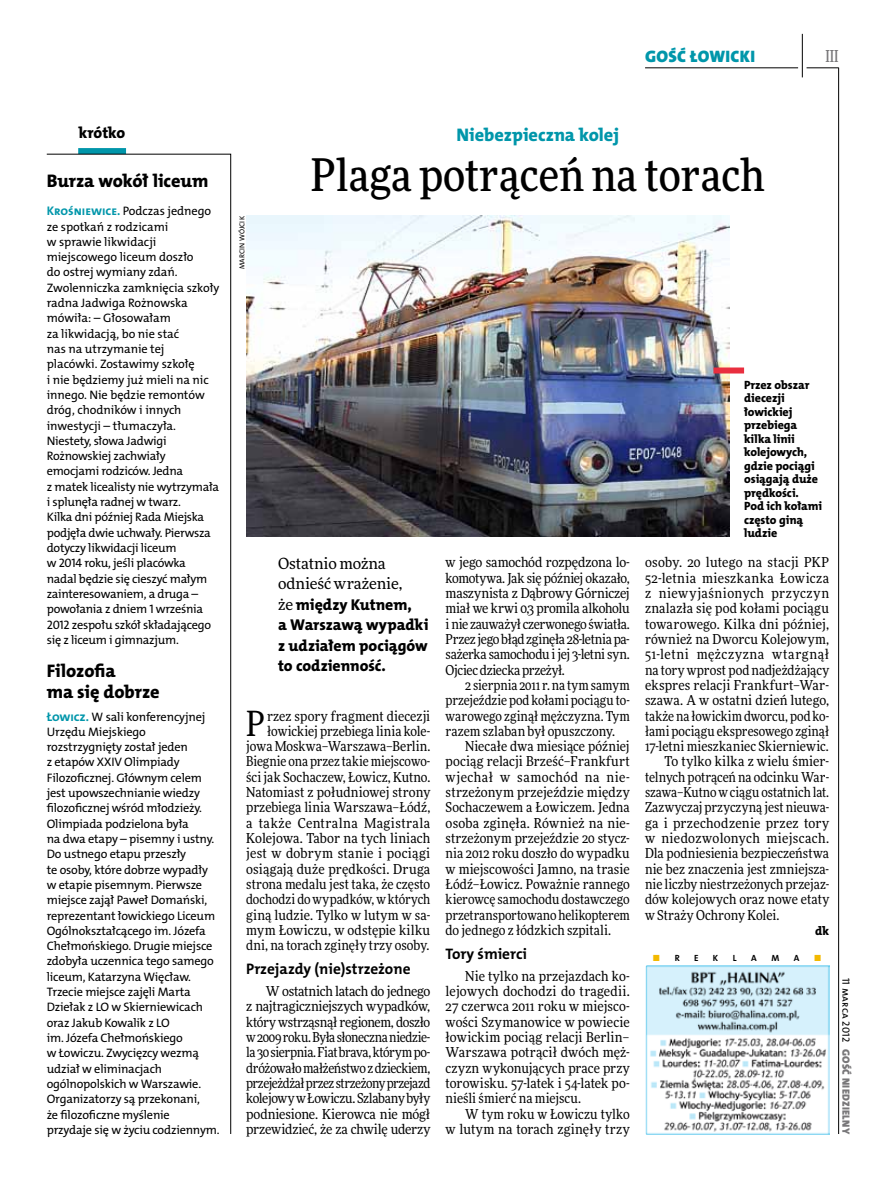
<style>
.page{position:relative;width:893px;height:1191px;background:#fff}
.page>*{position:absolute;margin:0;border:0;box-sizing:border-box;transform-origin:0 0}
.t1{font:500 45px "Freeday Narrow";color:#000}
.t2{font:34.8px "Freeday Narrow News";color:#000}
.t3{font:18.3px/21.6px "The Mix HP8 Ex Bld";color:#000}
.t4{font:18.3px "The Mix HP8 Ex Bld";color:#0096aa}
.t5{font:16.65px "The Mix HP9 Blk";letter-spacing:.02em;color:#0096aa}
.t6{font:500 16.5px "Freeday Narrow";color:#787779;scale:.9 1}
.t7{font:15.75px/20.4px "The Mix HP8 Ex Bld";color:#000}
.t8{font:15.45px/20.4px "Freeday News";letter-spacing:-.005em;color:#000}
.t9{font:15.3px "The Mix HP7 Bld";letter-spacing:-.005em;color:#000}
.t10{font:13.65px/15.3px "Freeday Narrow News";letter-spacing:.005em;color:#000;text-align:justify}
.t11{font:13.65px "Freeday Narrow News";letter-spacing:.03em;color:#000}
.t12{font:13.65px "Freeday Narrow News";letter-spacing:.045em;color:#000}
.t13{font:13.65px "Freeday Narrow News";letter-spacing:.025em;color:#000}
.t14{font:13.65px "Freeday Narrow News";letter-spacing:.04em;color:#000}
.t15{font:12.3px/15.3px "The Mix HP5 Plain";letter-spacing:-.015em;color:#000}
.t16{font:12.3px "The Mix HP8 Ex Bld";color:#000}
.t17{font:12px/13.5px "The Mix HP8 Ex Bld";letter-spacing:-.005em;color:#000}
.t18{font:10.5px "The Mix HP9 Blk";letter-spacing:.025em;color:#787779}
.t19{font:10.5px "The Mix HP5 Plain";color:#000}
.t20{font:9px "The Mix HP7 Bld";color:#000}
.t21{font:9px "The Mix HP7 Bld";color:#f3b900}
.t22{font:7.2px "The Mix HP5 Plain";letter-spacing:.025em;color:#000}
.s1{font-family:"The Mix HP7 Bld";font-size:12.6px;color:#0096aa}
.s2{font-family:"Freeday News";font-size:15.45px}
.s3{color:#000}
</style>
<div class="page">
<hr style="left:806px;top:68px;width:33px;height:1px;background:#000">
<hr style="left:645px;top:68px;width:153px;height:1px;background:#000">
<hr style="left:838px;top:68px;width:1px;height:1066px;background:#000">
<hr style="left:802px;top:34px;width:1px;height:43px;background:#000">
<div style="left:78px;top:148px;width:48px;height:6px;background:#0096aa"></div>
<svg style="left:46px;top:154px;width:185px;height:980px"></svg>
<img style="left:246px;top:215px;width:484px;height:322px">
<img style="left:645px;top:965px;width:184px;height:169px">
<div style="left:713px;top:367px;width:31px;height:6px;background:#e92f3f"></div>
<p class="t5" style="left:645px;top:46px;width:111px">GOŚĆ ŁOWICKI</p>
<p class="t6" style="left:825px;top:46px;width:16px">III</p>
<p class="t7" style="left:79px;top:122px;width:48px">krótko</p>
<h3 class="t3" style="left:47px;top:170px;width:162px">Burza wokół liceum</h3>
<p class="t15" style="left:47px;top:203px;width:174px"><span class="s1">Krośniewice.</span> Podczas jednego ze spotkań z rodzicami<br>w sprawie likwidacji miejscowego liceum doszło<br>do ostrej wymiany zdań.<br>Zwolenniczka zamknięcia szkoły radna Jadwiga Rożnowska mówiła: – Głosowałam<br>za likwidacją, bo nie stać<br>nas na utrzymanie tej<br>placówki. Zostawimy szkołę<br>i nie będziemy już mieli na nic innego. Nie będzie remontów dróg, chodników i innych inwestycji – tłumaczyła.<br>N iestety, słowa Jadwigi<br>Rożnowskiej zachwiały emocjami rodziców. Jedna<br>z matek licealisty nie wytrzymała i splunęła radnej w twarz.<br>Kilka dni później Rada Miejska podjęła dwie uchwały. Pierwsza dotyczy likwidacji liceum<br>w 2014 roku, jeśli placówka<br>nadal będzie się cieszyć małym zainteresowaniem, a druga – powołania z dniem 1 września<br>2012 zespołu szkół składającego się z liceum i gimnazjum.</p>
<h3 class="t3" style="left:47px;top:660px;width:114px">Filozofia<br>ma się dobrze</h3>
<p class="t15" style="left:47px;top:709px;width:174px"><span class="s1">Łowicz.</span> W sali konferencyjnej<br>Urzędu Miejskiego rozstrzygnięty został jeden<br>z etapów XXIV Olimpiady<br>Filozoficznej. Głównym celem jest upowszechnianie wiedzy filozoficznej wśród młodzieży.<br>Olimpiada podzielona była<br>na dwa etapy – pisemny i ustny.<br>Do ustnego etapu przeszły<br>te osoby, które dobrze wypadły w etapie pisemnym. Pierwsze miejsce zajął Paweł Domański, reprezentant łowickiego Liceum<br>Ogólnokształcącego im. Józefa<br>Chełmońskiego. Drugie miejsce zdobyła uczennica tego samego liceum, Katarzyna Więcław.<br>Trzecie miejsce zajęli Marta<br>Dziełak z LO w Skierniewicach oraz Jakub Kowalik z LO<br>im. Józefa Chełmońskiego<br>w Łowiczu. Zwycięzcy wezmą udział w eliminacjach ogólnopolskich w Warszawie.<br>Organizatorzy są przekonani,<br>że filozoficzne myślenie<br>przydaje się w życiu codziennym.</p>
<p class="t22" style="left:237px;top:269px;width:55px;rotate:-90deg">Marcin Wójcik</p>
<h3 class="t4" style="left:456px;top:123px;width:164px">Niebezpieczna kolej</h3>
<h1 class="t1" style="left:311px;top:147px;width:455px">Plaga potrąceń na torach</h1>
<p class="t8" style="left:278px;top:553px;width:126px">Ostatnio można odnieść wrażenie,</p>
<p class="t7" style="left:278px;top:594px;width:152px"><span class="s2">że</span> między Kutnem,<br>a Warszawą wypadki z udziałem pociągów to codzienność.</p>
<p class="t10" style="left:246px;top:708px;width:186px;text-align:right">rzez spory fragment diecezji łowickiej przebiega linia kole&shy;jowa Moskwa–Warszawa–Berlin.<br>Biegnie ona przez takie miejscowo&shy;ści jak Sochaczew, Łowicz, Kutno.<br>Natomiast z południowej strony przebiega linia Warszawa–Łódź, a także Centralna Magistrala<br>Kolejowa. Tabor na tych liniach jest w dobrym stanie i pociągi osiągają duże prędkości. Druga strona medalu jest taka, że często dochodzi do wypadków, w których giną ludzie. Tylko w lutym w sa&shy;mym Łowiczu, w odstępie kilku dni, na torach zginęły trzy osoby.</p>
<p class="t9" style="left:246px;top:959px;width:166px">Przejazdy (nie)strzeżone</p>
<p class="t10" style="left:246px;top:983px;width:186px;text-indent:20px">W ostatnich latach do jednego z najtragiczniejszych wypadków, który wstrząsnął regionem, doszło w 2009 roku. Była słoneczna niedzie&shy;la 30 sierpnia. Fiat brava, którym po&shy;dróżowało małżeństwo z dzieckiem, przejeżdżał przez strzeżony przejazd kolejowy w Łowiczu. Szlabany były podniesione. Kierowca nie mógł przewidzieć, że za chwilę uderzy</p>
<h2 class="t2" style="left:246px;top:702px;width:20px">P</h2>
<p class="t10" style="left:446px;top:555px;width:186px">w jego samochód rozpędzona lo&shy;komotywa. Jak się później okazało, maszynista z Dąbrowy Górniczej miał we krwi 0,3 promila alkoholu i nie zauważył czerwonego światła.<br>Przez jego błąd zginęła 28-letnia pa&shy;sażerka samochodu i jej 3-letni syn.<br>Ojciec dziecka przeżył.</p>
<p class="t10" style="left:446px;top:677px;width:186px;text-indent:20px">2 sierpnia 2011 r. na tym samym przejeździe pod kołami pociągu to&shy;warowego zginął mężczyzna. Tym razem szlaban był opuszczony.</p>
<p class="t10" style="left:446px;top:738px;width:186px;text-indent:20px">Niecałe dwa miesiące później pociąg relacji Brześć–Frankfurt wjechał w samochód na nie&shy;strzeżonym przejeździe między Sochaczewem a Łowiczem. Jedna osoba zginęła. Również na nie&shy;strzeżonym przejeździe 20 stycz&shy;nia 2012 roku doszło do wypadku w miejscowości Jamno, na trasie Łódź–Łowicz. Poważnie rannego kierowcę samochodu dostawczego przetransportowano helikopterem do jednego z łódzkich szpitali.</p>
<p class="t9" style="left:446px;top:944px;width:83px">Tory śmierci</p>
<p class="t10" style="left:446px;top:968px;width:186px;text-indent:20px">Nie tylko na przejazdach ko&shy;lejowych dochodzi do tragedii.<br>27 czerwca 2011 roku w miejsco&shy;wości Szymanowice w powiecie łowickim pociąg relacji Berlin– Warszawa potrącił dwóch męż&shy;czyzn wykonujących prace przy torowisku. 57-latek i 54-latek po&shy;nieśli śmierć na miejscu.</p>
<p class="t10" style="left:446px;top:1106px;width:186px;text-align:right">W tym roku w Łowiczu tylko<br>w lutym na torach zginęły trzy</p>
<p class="t17" style="left:744px;top:378px;width:79px">Przez obszar diecezji łowickiej przebiega kilka linii kolejowych, gdzie pociągi osiągają duże prędkości.<br>Pod ich kołami często giną ludzie</p>
<p class="t10" style="left:645px;top:555px;width:186px">osoby. 20 lutego na stacji PKP</p>
<p class="t11" style="left:645px;top:569px;width:186px">52-letnia mieszkanka Łowicza</p>
<p class="t14" style="left:645px;top:585px;width:186px">z niewyjaśnionych przyczyn</p>
<p class="t10" style="left:645px;top:600px;width:186px">znalazła się pod kołami pociągu</p>
<p class="t10" style="left:645px;top:616px;width:186px">towarowego. Kilka dni później,</p>
<p class="t10" style="left:645px;top:631px;width:186px">również na Dworcu Kolejowym,</p>
<p class="t12" style="left:645px;top:646px;width:186px">51-letni mężczyzna wtargnął</p>
<p class="t10" style="left:645px;top:662px;width:186px">na tory wprost pod nadjeżdżający</p>
<p class="t10" style="left:645px;top:677px;width:186px">ekspres relacji Frankfurt–War-</p>
<p class="t10" style="left:645px;top:692px;width:186px">szawa. A w ostatni dzień lutego,</p>
<p class="t10" style="left:645px;top:708px;width:186px">także na łowickim dworcu, pod ko-</p>
<p class="t10" style="left:645px;top:723px;width:186px">łami pociągu ekspresowego zginął</p>
<p class="t10" style="left:645px;top:738px;width:185px">17-letni mieszkaniec Skierniewic.</p>
<p class="t10" style="left:665px;top:754px;width:166px">To tylko kilka z wielu śmier-</p>
<p class="t10" style="left:645px;top:769px;width:186px">telnych potrąceń na odcinku War-</p>
<p class="t10" style="left:645px;top:784px;width:186px">szawa–Kutno w ciągu ostatnich lat.</p>
<p class="t10" style="left:645px;top:799px;width:186px">Zazwyczaj przyczyną jest nieuwa-</p>
<p class="t10" style="left:645px;top:815px;width:186px">ga i przechodzenie przez tory</p>
<p class="t13" style="left:645px;top:829px;width:186px">w niedozwolonych miejscach.</p>
<p class="t10" style="left:645px;top:845px;width:186px">Dla podniesienia bezpieczeństwa</p>
<p class="t10" style="left:645px;top:861px;width:186px">nie bez znaczenia jest zmniejsza-</p>
<p class="t10" style="left:645px;top:876px;width:186px">nie liczby niestrzeżonych przejaz-</p>
<p class="t10" style="left:645px;top:891px;width:186px">dów kolejowych oraz nowe etaty</p>
<p class="t10" style="left:645px;top:907px;width:136px">w Straży Ochrony Kolei.</p>
<p class="t16" style="left:815px;top:923px;width:16px">dk</p>
<p class="t21" style="left:652px;top:952px;width:27px">■ <span class="s3">r</span></p>
<p class="t20" style="left:694px;top:952px;width:6px">e</p>
<p class="t20" style="left:713px;top:952px;width:6px">k</p>
<p class="t20" style="left:733px;top:952px;width:5px">l</p>
<p class="t20" style="left:751px;top:952px;width:7px">a</p>
<p class="t20" style="left:771px;top:952px;width:9px">m</p>
<p class="t20" style="left:794px;top:952px;width:7px">a</p>
<p class="t21" style="left:814px;top:952px;width:9px">■</p>
<p class="t19" style="left:853px;top:977px;width:66px;rotate:90deg">11 marca 2012</p>
<p class="t18" style="left:853px;top:1049px;width:86px;rotate:90deg">GOŚĆ NIEDZIELNY</p>
</div>
